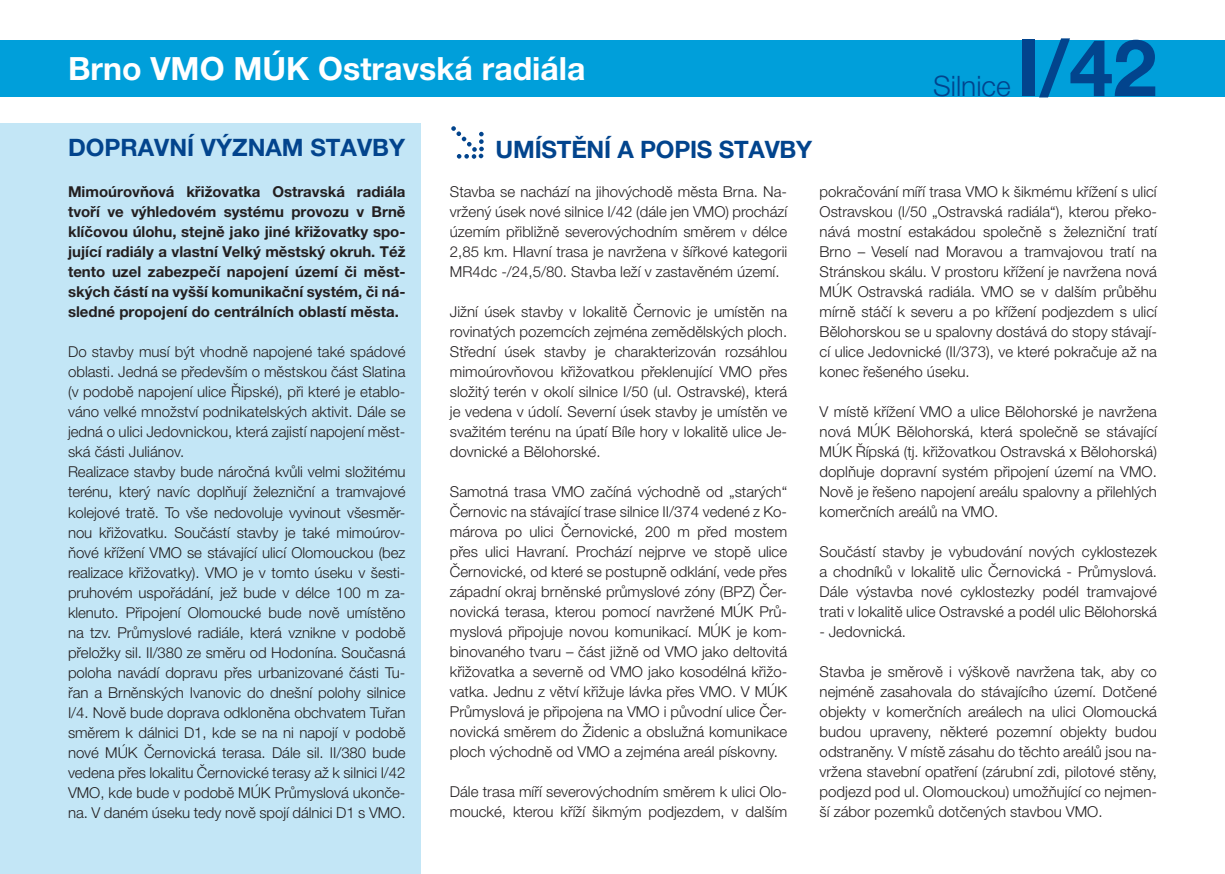
<style>
.page{position:relative;width:1225px;height:874px;background:#fff}
.page>*{position:absolute;margin:0;border:0;box-sizing:border-box;transform-origin:0 0}
.t1{font:700 78.8px "Helvetica Neue LT Pro";color:#02448d}
.t2{font:700 32px "Helvetica Neue LT Pro";color:#fff}
.t3{font:300 28.2px "Helvetica Neue LT Pro";color:#02448d}
.t4{font:700 24px "Helvetica Neue LT Pro";color:#02448d}
.t5{font:300 15px/20px "Helvetica Neue LT Pro";letter-spacing:-.005em;color:#231f20;text-align:justify}
.t6{font:700 15px/20px "Helvetica Neue LT Pro";color:#231f20;text-align:justify}
.s1{font-size:13px}
</style>
<div class="page">
<div style="left:0;top:40px;width:1225px;height:56px;background:#009fda"></div>
<div style="left:0;top:123px;width:421px;height:750px;background:#c3e6f6"></div>
<svg style="left:451px;top:126px;width:33px;height:33px"></svg>
<h2 class="t2" style="left:68px;top:48px;width:519px">Brno VMO MÚK Ostravská radiála</h2>
<h3 class="t4" style="left:68px;top:133px;width:338px">DOPRAVNÍ VÝZNAM STAVBY</h3>
<h3 class="t4" style="left:495px;top:135px;width:318px">UMÍSTĚNÍ A POPIS STAVBY</h3>
<h3 class="t3" style="left:933px;top:69px;width:79px">Silnice</h3>
<h1 class="t1" style="left:1016px;top:19px;width:142px">I/42</h1>
<p class="t6" style="left:68px;top:181px;width:339px">Mimoúrovňová křižovatka Ostravská radiála tvoří ve výhledovém systému provozu v Brně klíčovou úlohu, stejně jako jiné křižovatky spo&shy;jující radiály a vlastní Velký městský okruh. Též tento uzel zabezpečí napojení území či měst&shy;ských částí na vyšší komunikační systém, či ná&shy;sledné propojení do centrálních oblastí města.</p>
<p class="t5" style="left:68px;top:341px;width:339px;text-align:left">Do stavby musí být vhodně napojené také spádové oblasti. Jedná se především o městskou část Slatina (v podobě napojení ulice Řipské), při které je etablo&shy;váno velké množství podnikatelských aktivit. Dále se jedná o ulici Jedovnickou, která zajistí napojení měst&shy;ská části Juliánov.<br>Realizace stavby bude náročná kvůli velmi složitému terénu, který navíc doplňují železniční a tramvajové kolejové tratě. To vše nedovoluje vyvinout všesměr&shy;nou křižovatku. Součástí stavby je také mimoúrov&shy;ňové křížení VMO se stávající ulicí Olomouckou (bez realizace křižovatky). VMO je v tomto úseku v šesti&shy;pruhovém uspořádání, jež bude v délce 100 m za&shy;klenuto. Připojení Olomoucké bude nově umístěno na tzv. Průmyslové radiále, která vznikne v podobě přeložky sil. II/380 ze směru od Hodonína. Současná poloha navádí dopravu přes urbanizované části Tu&shy;řan a Brněnských Ivanovic do dnešní polohy silnice I/4. Nově bude doprava odkloněna obchvatem Tuřan směrem k dálnici D1, kde se na ni napojí v podobě nové MÚK Černovická terasa. Dále sil. II/380 bude vedena přes lokalitu Černovické terasy až k silnici I/42<br>VMO, kde bude v podobě MÚK Průmyslová ukonče&shy;na. V daném úseku tedy nově spojí dálnici D1 s VMO.</p>
<p class="t5" style="left:450px;top:181px;width:339px">Stavba se nachází na jihovýchodě města Brna. Na&shy;vržený úsek nové silnice I/42 (dále jen VMO) prochází územím přibližně severovýchodním směrem <span class="s1">v</span> délce 2,85 km. Hlavní trasa je navržena v šířkové kategorii MR4dc -/24,5/80. Stavba leží v zastavěném území.</p>
<p class="t5" style="left:450px;top:301px;width:339px">Jižní úsek stavby v lokalitě Černovic je umístěn na rovinatých pozemcích zejména zemědělských ploch.<br>Střední úsek stavby je charakterizován rozsáhlou mimoúrovňovou křižovatkou překlenující VMO přes složitý terén v okolí silnice I/50 (ul. Ostravské), která je vedena v údolí. Severní úsek stavby je umístěn ve svažitém terénu na úpatí Bíle hory v lokalitě ulice Je&shy;dovnické a Bělohorské.</p>
<p class="t5" style="left:450px;top:481px;width:339px">Samotná trasa VMO začíná východně od „starých“ Černovic na stávající trase silnice II/374 vedené z Ko&shy;márova po ulici Černovické, 200 m před mostem přes ulici Havraní. Prochází nejprve ve stopě ulice Černovické, od které se postupně odklání, vede přes západní okraj brněnské průmyslové zóny (BPZ) Čer&shy;novická terasa, kterou pomocí navržené MÚK Prů&shy;myslová připojuje novou komunikací. MÚK je kom&shy;binovaného tvaru – část jižně od VMO jako deltovitá křižovatka a severně od VMO jako kosodélná křižo&shy;vatka. Jednu z větví křižuje lávka přes VMO. V MÚK Průmyslová je připojena na VMO i původní ulice Čer&shy;novická směrem do Židenic a obslužná komunikace ploch východně od VMO a zejména areál pískovny.</p>
<p class="t5" style="left:450px;top:781px;width:339px">Dále trasa míří severovýchodním směrem k ulici Olo&shy;moucké, kterou kříží šikmým podjezdem, v dalším</p>
<p class="t5" style="left:819px;top:181px;width:339px">pokračování míří trasa VMO k šikmému křížení s ulicí Ostravskou (I/50 „Ostravská radiála“), kterou překo&shy;nává mostní estakádou společně s železniční tratí Brno – Veselí nad Moravou a tramvajovou tratí na Stránskou skálu. V prostoru křížení je navržena nová MÚK Ostravská radiála. VMO se v dalším průběhu mírně stáčí k severu a po křížení podjezdem s ulicí Bělohorskou se u spalovny dostává do stopy stávají&shy;cí ulice Jedovnické (II/373), ve které pokračuje až na konec řešeného úseku.</p>
<p class="t5" style="left:819px;top:401px;width:339px">V místě křížení VMO a ulice Bělohorské je navržena nová MÚK Bělohorská, která společně se stávající MÚK Řípská (tj. křižovatkou Ostravská x Bělohorská) doplňuje dopravní systém připojení území na VMO.<br>Nově je řešeno napojení areálu spalovny a přilehlých komerčních areálů na VMO.</p>
<p class="t5" style="left:819px;top:541px;width:339px">Součástí stavby je vybudování nových cyklostezek a chodníků v lokalitě ulic Černovická - Průmyslová.<br>Dále výstavba nové cyklostezky podél tramvajové trati v lokalitě ulice Ostravské a podél ulic Bělohorská</p>
<p class="t5" style="left:819px;top:621px;width:88px">- Jedovnická.</p>
<p class="t5" style="left:819px;top:661px;width:339px">Stavba je směrově i výškově navržena tak, aby co nejméně zasahovala do stávajícího území. Dotčené objekty v komerčních areálech na ulici Olomoucká budou upraveny, některé pozemní objekty budou odstraněny. V místě zásahu do těchto areálů jsou na&shy;vržena stavební opatření (zárubní zdi, pilotové stěny, podjezd pod ul. Olomouckou) umožňující co nejmen&shy;ší zábor pozemků dotčených stavbou VMO.</p>
</div>
